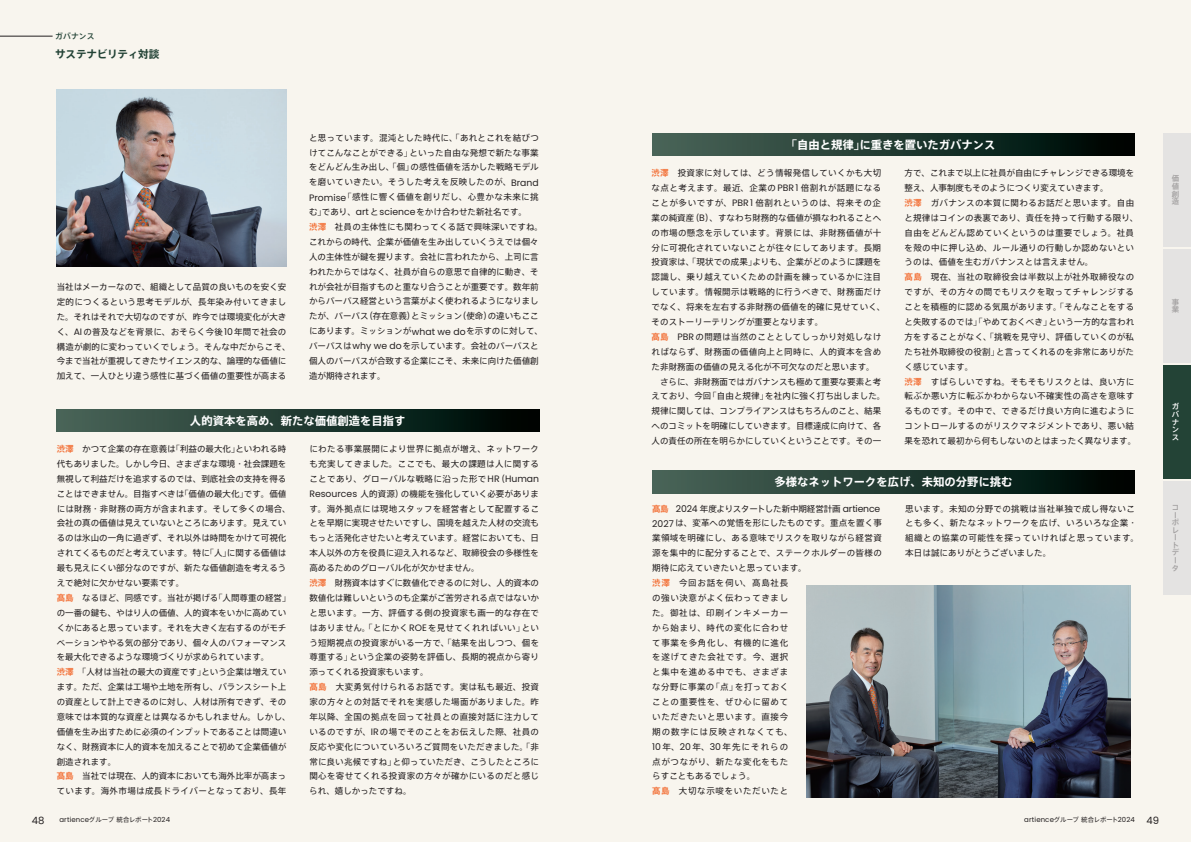
<style>
.page{position:relative;width:1191px;height:842px;background:#f8f5ee}
.page>*{position:absolute;margin:0;border:0;box-sizing:border-box;transform-origin:0 0}
.t1{font:700 11.3px "Axis Std";color:#fff}
.t2{font:700 10.6px "Axis Std";letter-spacing:-.02em;color:#234336}
.t3{font:10px "Poppins";color:#231f20}
.t4{font:8.5px/14.9px "Axis Std";letter-spacing:.015em;color:#231f20}
.t5{font:8.5px/14.9px "Axis Std";letter-spacing:.035em;color:#231f20}
.t6{font:8.5px/14.9px "Axis Std";letter-spacing:.07em;color:#231f20}
.t7{font:8.5px/14.9px "Axis Std";letter-spacing:.055em;color:#231f20}
.t8{font:500 7.8px "Axis Std";letter-spacing:.015em;color:#234336}
.t9{font:500 7.4px/7.6px "Axis Std";color:#a3a1a1}
.t10{font:500 7.4px/7.5px "Axis Std";color:#fff;text-align:justify}
.t11{font:7px "Poppins";letter-spacing:.015em;color:#231f20}
.s1{font-family:"Poppins";font-size:9.3px}
.s2{font-weight:700;color:#f37740}
.s3{font-family:"Axis Std";font-size:6.4px}
.s4{font-size:10px}
</style>
<div class="page">
<hr style="left:0;top:36px;width:53px;height:1px;background:#231f20">
<div style="left:1163px;top:481px;width:28px;height:113px;background:#e4e3e2"></div>
<div style="left:1163px;top:365px;width:28px;height:113px;background:#234336"></div>
<div style="left:1163px;top:249px;width:28px;height:113px;background:#e4e3e2"></div>
<div style="left:1163px;top:133px;width:28px;height:114px;background:#e4e3e2"></div>
<img style="left:57px;top:89px;width:229px;height:177px">
<img style="left:806px;top:585px;width:324px;height:212px">
<div style="left:56px;top:409px;width:483px;height:23px;background:linear-gradient(to right,#4a685b,#000702)"></div>
<div style="left:652px;top:133px;width:482px;height:23px;background:linear-gradient(to right,#4a685b,#000703)"></div>
<div style="left:652px;top:471px;width:482px;height:22px;background:linear-gradient(to right,#4a685b,#000703)"></div>
<p class="t8" style="left:55px;top:30px;width:41px">ガバナンス</p>
<p class="t2" style="left:55px;top:45px;width:106px">サステナビリティ対談</p>
<p class="t4" style="left:57px;top:279px;width:235px">当社はメーカーなので、組織として品質の良いものを安く安定的につくるという思考モデルが、長年染み付いてきました。それはそれで大切なのですが、昨今では環境変化が大きく、<span class="s1">AI</span>の普及などを背景に、おそらく今後<span class="s1">10</span>年間で社会の構造が劇的に変わっていくでしょう。そんな中だからこそ、今まで当社が重視してきたサイエンス的な、論理的な価値に加えて、一人ひとり違う感性に基づく価値の重要性が高まる</p>
<p class="t4" style="left:309px;top:130px;width:235px">と思っています。混沌とした時代に、「あれとこれを結びつけてこんなことができる」といった自由な発想で新たな事業をどんどん生み出し、「個」の感性価値を活かした戦略モデルを磨いていきたい。そうした考えを反映したのが、<span class="s1">Brand<br>Promise</span>「感性に響く価値を創りだし、心豊かな未来に挑む」であり、<span class="s1">art</span>と<span class="s1">science</span>をかけ合わせた新社名です。<br><span class="s2">渋澤</span>　社員の主体性にも関わってくる話で興味深いですね。これからの時代、企業が価値を生み出していくうえでは個々人の主体性が鍵を握ります。会社に言われたから、上司に言われたからではなく、社員が自らの意思で自律的に動き、それが会社が目指すものと重なり合うことが重要です。数年前からパーパス経営という言葉がよく使われるようになりましたが、パーパス（存在意義）とミッション（使命）の違いもここにあります。ミッションが<span class="s1">what we do</span>を示すのに対して、パーパスは<span class="s1">why we do</span>を示しています。会社のパーパスと個人のパーパスが合致する企業にこそ、未来に向けた価値創造が期待されます。</p>
<h1 class="t1" style="left:190px;top:412px;width:217px">人的資本を高め、新たな価値創造を目指す</h1>
<p class="t4" style="left:57px;top:441px;width:235px"><span class="s2">渋澤　</span>かつて企業の存在意義は「利益の最大化」といわれる時代もありました。しかし今日、さまざまな環境・社会課題を無視して利益だけを追求するのでは、到底社会の支持を得ることはできません。目指すべきは「価値の最大化」です。価値には財務・非財務の両方が含まれます。そして多くの場合、会社の真の価値は見えていないところにあります。見えているのは氷山の一角に過ぎず、それ以外は時間をかけて可視化されてくるものだと考えています。特に「人」に関する価値は最も見えにくい部分なのですが、新たな価値創造を考えるうえで絶対に欠かせない要素です。<br><span class="s2">髙島</span>　なるほど、同感です。当社が掲げる「人間尊重の経営」の一番の鍵も、やはり人の価値、人的資本をいかに高めていくかにあると思っています。それを大きく左右するのがモチベーションややる気の部分であり、個々人のパフォーマンスを最大化できるような環境づくりが求められています。<br><span class="s2">渋澤　</span>「人材は当社の最大の資産です」という企業は増えています。ただ、企業は工場や土地を所有し、バランスシート上の資産として計上できるのに対し、人材は所有できず、その意味では本質的な資産とは異なるかもしれません。しかし、価値を生み出すために必須のインプットであることは間違いなく、財務資本に人的資本を加えることで初めて企業価値が創造されます。<br><span class="s2">髙島　</span>当社では現在、人的資本においても海外比率が高まっています。海外市場は成長ドライバーとなっており、長年</p>
<p class="t5" style="left:309px;top:441px;width:231px">にわたる事業展開により世界に拠点が増え、ネットワークも充実してきました。ここでも、最大の課題は人に関することであり、グローバルな戦略に沿った形で<span class="s1">HR</span>（<span class="s1">Human<br>Resources</span> 人的資源）の機能を強化していく必要があります。海外拠点には現地スタッフを経営者として配置することを早期に実現させたいですし、国境を越えた人材の交流ももっと活発化させたいと考えています。経営においても、日本人以外の方を役員に迎え入れるなど、取締役会の多様性を高めるためのグローバル化が欠かせません。<br><span class="s2">渋澤　</span>財務資本はすぐに数値化できるのに対し、人的資本の数値化は難しいというのも企業がご苦労される点ではないかと思います。一方、評価する側の投資家も画一的な存在ではありません。「とにかく<span class="s1">ROE</span>を見せてくれればいい」という短期視点の投資家がいる一方で、「結果を出しつつ、個を尊重する」という企業の姿勢を評価し、長期的視点から寄り添ってくれる投資家もいます。<br><span class="s2">髙島</span>　大変勇気付けられるお話です。実は私も最近、投資家の方々との対話でそれを実感した場面がありました。昨年以降、全国の拠点を回って社員との直接対話に注力しているのですが、<span class="s1">IR</span>の場でそのことをお伝えした際、社員の反応や変化についていろいろご質問をいただきました。「非常に良い兆候ですね」と仰っていただき、こうしたところに関心を寄せてくれる投資家の方々が確かにいるのだと感じられ、嬉しかったですね。</p>
<h1 class="t1" style="left:786px;top:136px;width:211px">「自由と規律」に重きを置いたガバナンス</h1>
<p class="t4" style="left:651px;top:165px;width:235px"><span class="s2">渋澤</span>　投資家に対しては、どう情報発信していくかも大切な点と考えます。最近、企業の<span class="s1">PBR1</span> 倍割れが話題になることが多いですが、<span class="s1">PBR1</span> 倍割れというのは、将来その企業の純資産（<span class="s1">B</span>）、すなわち財務的な価値が損なわれることへの市場の懸念を示しています。背景には、非財務価値が十分に可視化されていないことが往々にしてあります。長期投資家は、「現状での成果」よりも、企業がどのように課題を認識し、乗り越えていくための計画を練っているかに注目しています。情報開示は戦略的に行うべきで、財務面だけでなく、将来を左右する非財務の価値を的確に見せていく、そのストーリーテリングが重要となります。<br><span class="s2">髙島</span> <span class="s1">PBR</span>の問題は当然のこととしてしっかり対処しなければならず、財務面の価値向上と同時に、人的資本を含めた非財務面の価値の見える化が不可欠なのだと思います。<br>　さらに、非財務面ではガバナンスも極めて重要な要素と考えており、今回「自由と規律」を社内に強く打ち出しました。規律に関しては、コンプライアンスはもちろんのこと、結果へのコミットを明確にしていきます。目標達成に向けて、各人の責任の所在を明らかにしていくということです。その一</p>
<p class="t4" style="left:904px;top:165px;width:235px">方で、これまで以上に社員が自由にチャレンジできる環境を整え、人事制度もそのようにつくり変えていきます。<br><span class="s2">渋澤</span>　ガバナンスの本質に関わるお話だと思います。自由と規律はコインの表裏であり、責任を持って行動する限り、自由をどんどん認めていくというのは重要でしょう。社員を殻の中に押し込め、ルール通りの行動しか認めないというのは、価値を生むガバナンスとは言えません。<br><span class="s2">髙島</span>　現在、当社の取締役会は半数以上が社外取締役なのですが、その方々の間でもリスクを取ってチャレンジすることを積極的に認める気風があります。「そんなことをすると失敗するのでは」「やめておくべき」という一方的な言われ方をすることがなく、「挑戦を見守り、評価していくのが私たち社外取締役の役割」と言ってくれるのを非常にありがたく感じています。<br><span class="s2">渋澤</span>　すばらしいですね。そもそもリスクとは、良い方に転ぶか悪い方に転ぶかわからない不確実性の高さを意味するものです。その中で、できるだけ良い方向に進むようにコントロールするのがリスクマネジメントであり、悪い結果を恐れて最初から何もしないのとはまったく異なります。</p>
<h1 class="t1" style="left:774px;top:473px;width:240px">多様なネットワークを広げ、未知の分野に挑む</h1>
<p class="t6" style="left:652px;top:500px;width:231px"><span class="s2">髙島　</span><span class="s1">2024</span> 年度よりスタートした新中期経営計画 <span class="s1">artience<br>2027</span>は、変革への覚悟を形にしたものです。重点を置く事業領域を明確にし、ある意味でリスクを取りながら経営資源を集中的に配分することで、ステークホルダーの皆様の期待に応えていきたいと思っています。<br><span class="s2">渋澤</span>　今回お話を伺い、髙島社長<br>の強い決意がよく伝わってきまし<br>た。御社は、印刷インキメーカー<br>から始まり、時代の変化に合わせ<br>て事業を多角化し、有機的に進化<br>を遂げてきた会社です。今、選択<br>と集中を進める中でも、さまざま<br>な分野に事業の「点」を打っておく<br>ことの重要性を、ぜひ心に留めて<br>いただきたいと思います。直接今<br>期の数字には反映されなくても、<br><span class="s1">10</span>年、<span class="s1">20</span>年、<span class="s1">30</span>年先にそれらの<br>点がつながり、新たな変化をもた<br>らすこともあるでしょう。<br><span class="s2">髙島　</span>大切な示唆をいただいたと</p>
<p class="t7" style="left:905px;top:500px;width:235px">思います。未知の分野での挑戦は当社単独で成し得ないことも多く、新たなネットワークを広げ、いろいろな企業・組織との協業の可能性を探っていければと思っています。本日は誠にありがとうございました。</p>
<p class="t3" style="left:32px;top:814px;width:14px">48</p>
<p class="t11" style="left:59px;top:816px;width:112px">artience<span class="s3">グループ統合レポート</span>2024</p>
<p class="t11" style="left:1024px;top:816px;width:136px">artience<span class="s3">グループ統合レポート</span>2024 <span class="s4">49</span></p>
<p class="t9" style="left:1171px;top:174px;width:9px;text-align:justify">価値創造</p>
<p class="t9" style="left:1171px;top:298px;width:9px">事業</p>
<p class="t10" style="left:1171px;top:402px;width:9px">ガバナンス</p>
<p class="t9" style="left:1171px;top:503px;width:9px">コーポレートデータ</p>
</div>
